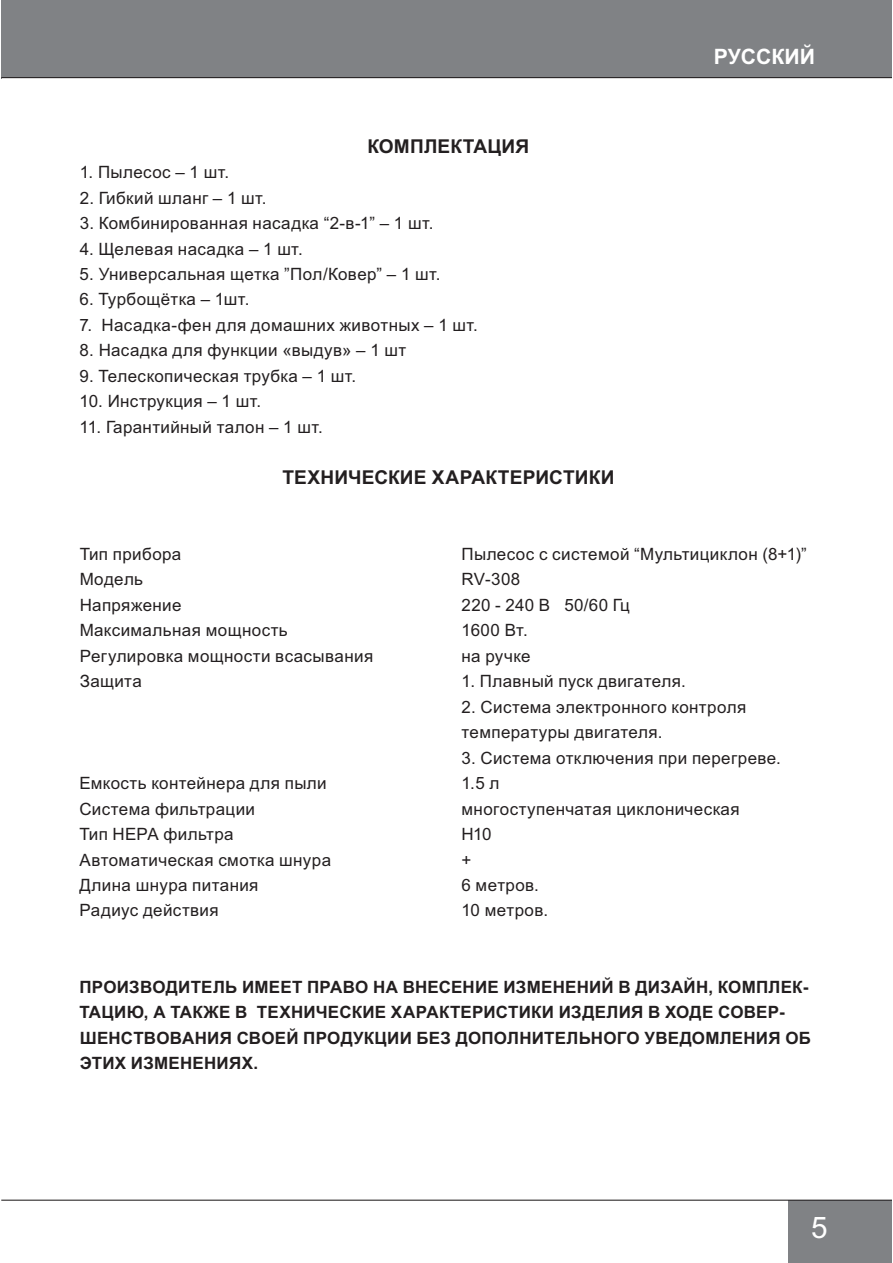
<style>
.page{position:relative;width:893px;height:1263px;background:#fff}
.page>*{position:absolute;margin:0;border:0;box-sizing:border-box;transform-origin:0 0}
.t1{font:29.7px "Arial";color:#fff}
.t2{font:700 21.15px "Arial";color:#fff}
.t3{font:700 19.05px "Arial";letter-spacing:.01em;color:#231f20}
.t4{font:16.95px/25.5px "Arial";letter-spacing:.025em;color:#231f20}
.t5{font:700 16.95px/25.5px "Arial";letter-spacing:.015em;color:#231f20}
</style>
<div class="page">
<div style="left:1px;top:0;width:890px;height:78px;background:#808285"></div>
<div style="left:788px;top:1201px;width:103px;height:62px;background:#808285"></div>
<hr style="left:1px;top:1200px;width:890px;height:1px;background:#231f20">
<hr style="left:1px;top:77px;width:890px;height:1px;background:#231f20">
<p class="t3" style="left:367px;top:139px;width:163px">КОМПЛЕКТАЦИЯ</p>
<p class="t4" style="left:80px;top:161px;width:151px">1. Пылесос – 1 шт.</p>
<p class="t4" style="left:80px;top:187px;width:188px">2. Гибкий шланг – 1 шт.</p>
<p class="t4" style="left:80px;top:212px;width:355px">3. Комбинированная насадка “2-в-1” – 1 шт.</p>
<p class="t4" style="left:80px;top:238px;width:225px">4. Щелевая насадка – 1 шт.</p>
<p class="t4" style="left:80px;top:263px;width:362px">5. Универсальная щетка ”Пол/Ковер” – 1 шт.</p>
<p class="t4" style="left:80px;top:288px;width:171px">6. Турбощётка – 1шт.</p>
<p class="t4" style="left:80px;top:314px;width:400px">7. Насадка-фен для домашних животных – 1 шт.</p>
<p class="t4" style="left:80px;top:339px;width:328px">8. Насадка для функции «выдув» – 1 шт</p>
<p class="t4" style="left:80px;top:365px;width:278px">9. Телескопическая трубка – 1 шт.</p>
<p class="t4" style="left:80px;top:390px;width:183px">10. Инструкция – 1 шт.</p>
<p class="t4" style="left:80px;top:416px;width:245px">11. Гарантийный талон – 1 шт.</p>
<p class="t3" style="left:282px;top:470px;width:333px">ТЕХНИЧЕСКИЕ ХАРАКТЕРИСТИКИ</p>
<p class="t2" style="left:714px;top:48px;width:103px">РУССКИЙ</p>
<p class="t4" style="left:80px;top:543px;width:103px">Тип прибора</p>
<p class="t4" style="left:462px;top:543px;width:347px">Пылесос c системой “Мультициклон (8+1)”</p>
<p class="t4" style="left:80px;top:568px;width:65px">Модель</p>
<p class="t4" style="left:462px;top:568px;width:60px">RV-308</p>
<p class="t4" style="left:80px;top:594px;width:103px">Напряжение</p>
<p class="t4" style="left:462px;top:594px;width:170px">220 - 240 В 50/60 Гц</p>
<p class="t4" style="left:80px;top:619px;width:210px">Максимальная мощность</p>
<p class="t4" style="left:461px;top:619px;width:68px">1600 Вт.</p>
<p class="t4" style="left:80px;top:645px;width:295px">Регулировка мощности всасывания</p>
<p class="t4" style="left:461px;top:645px;width:71px">на ручке</p>
<p class="t4" style="left:80px;top:670px;width:64px">Защита</p>
<p class="t4" style="left:462px;top:670px;width:226px">1. Плавный пуск двигателя.</p>
<p class="t4" style="left:461px;top:696px;width:286px">2. Система электронного контроля температуры двигателя.</p>
<p class="t4" style="left:461px;top:747px;width:321px">3. Система отключения при перегреве.</p>
<p class="t4" style="left:80px;top:772px;width:249px">Емкость контейнера для пыли</p>
<p class="t4" style="left:461px;top:772px;width:39px">1.5 л</p>
<p class="t4" style="left:80px;top:798px;width:177px">Система фильтрации</p>
<p class="t4" style="left:461px;top:798px;width:280px">многоступенчатая циклоническая</p>
<p class="t4" style="left:80px;top:823px;width:156px">Тип HEPA фильтра</p>
<p class="t4" style="left:461px;top:823px;width:32px">H10</p>
<p class="t4" style="left:80px;top:848px;width:253px">Автоматическая смотка шнура</p>
<p class="t4" style="left:461px;top:848px;width:11px">+</p>
<p class="t4" style="left:79px;top:874px;width:180px">Длина шнура питания</p>
<p class="t4" style="left:461px;top:874px;width:79px">6 метров.</p>
<p class="t4" style="left:79px;top:899px;width:141px">Радиус действия</p>
<p class="t4" style="left:461px;top:899px;width:88px">10 метров.</p>
<p class="t5" style="left:79px;top:976px;width:733px">ПРОИЗВОДИТЕЛЬ ИМЕЕТ ПРАВО НА ВНЕСЕНИЕ ИЗМЕНЕНИЙ В ДИЗАЙН, КОМПЛЕК-ТАЦИЮ, А ТАКЖЕ В ТЕХНИЧЕСКИЕ ХАРАКТЕРИСТИКИ ИЗДЕЛИЯ В ХОДЕ СОВЕР-ШЕНСТВОВАНИЯ СВОЕЙ ПРОДУКЦИИ БЕЗ ДОПОЛНИТЕЛЬНОГО УВЕДОМЛЕНИЯ ОБ ЭТИХ ИЗМЕНЕНИЯХ.</p>
<h1 class="t1" style="left:811px;top:1217px;width:18px">5</h1>
</div>
